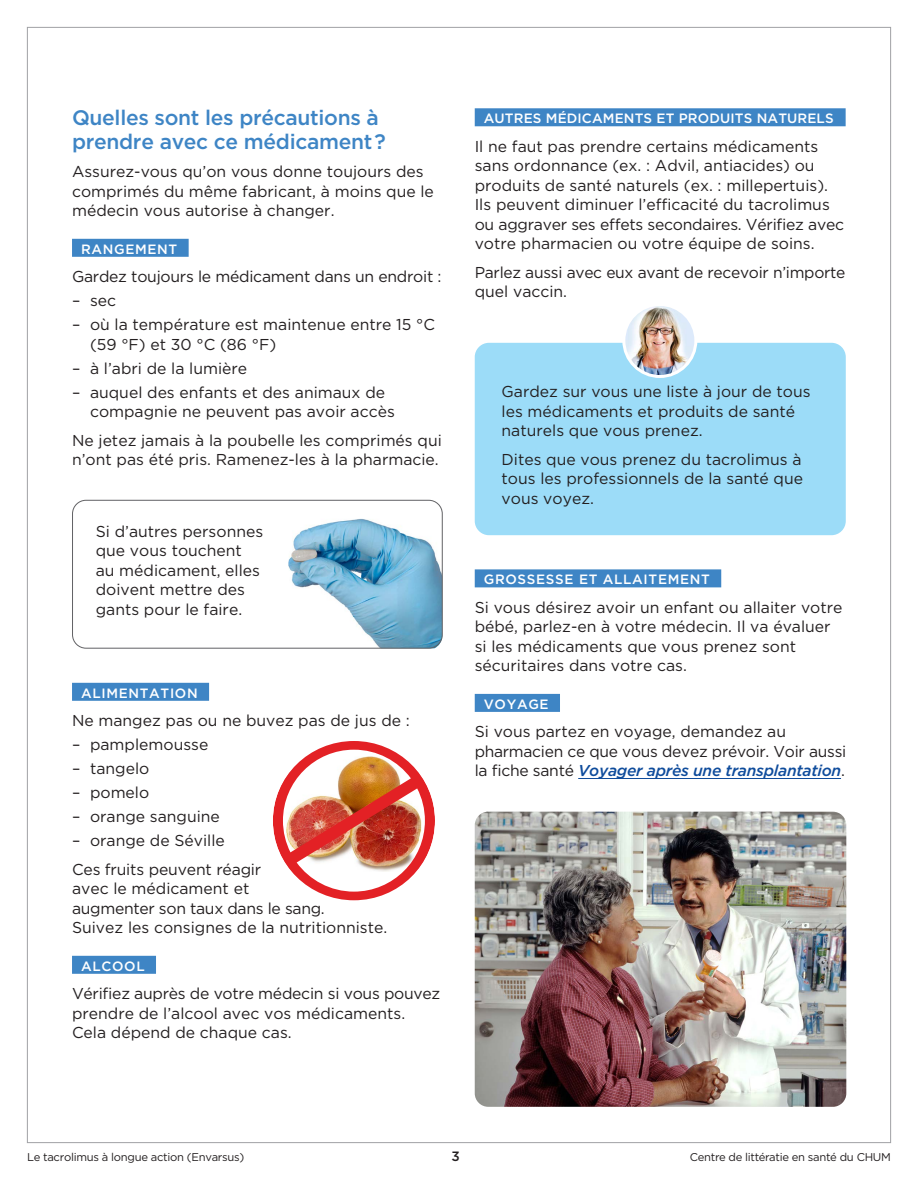
<style>
.page{position:relative;width:918px;height:1188px;background:#fff}
.page>*{position:absolute;margin:0;border:0;box-sizing:border-box;transform-origin:0 0}
.t1{font:500 21px/24px "Gotham";letter-spacing:-.015em;color:#3e85c5}
.t2{font:15.75px/19.5px "Gotham";color:#231f20}
.t3{font:500 13.5px "Gotham";letter-spacing:.05em;color:#fff}
.t4{font:500 13.5px "Gotham";letter-spacing:.01em;color:#fff}
.t5{font:500 13.5px "Gotham";color:#231f20}
.t6{font:11.25px "Gotham";letter-spacing:-.025em;color:#231f20}
.s1{font-weight:500;font-style:italic;color:#0f4c9c}
</style>
<div class="page">
<div style="left:475px;top:108px;width:371px;height:18px;background:#3e85c5"></div>
<div style="left:72px;top:239px;width:117px;height:18px;background:#3e85c5"></div>
<div style="left:72px;top:683px;width:137px;height:18px;background:#3e85c5"></div>
<div style="left:72px;top:956px;width:84px;height:18px;background:#3e85c5"></div>
<div style="left:476px;top:344px;width:369px;height:190px;background:#9cdcf8;border-radius:14px"></div>
<div style="left:475px;top:343px;width:371px;height:192px;border:2px solid #9cdcf8;border-radius:14px"></div>
<img style="left:626px;top:307px;width:70px;height:69px">
<div style="left:622px;top:303px;width:75px;height:75px;border:3px solid #fff;border-radius:50%"></div>
<img style="left:273px;top:741px;width:162px;height:159px">
<img style="left:288px;top:518px;width:153px;height:130px">
<div style="left:72px;top:500px;width:371px;height:149px;border:1px solid #616164;border-radius:14px"></div>
<img style="left:475px;top:812px;width:371px;height:295px">
<div style="left:475px;top:569px;width:246px;height:18px;background:#3e85c5"></div>
<div style="left:475px;top:694px;width:85px;height:18px;background:#3e85c5"></div>
<hr style="left:578px;top:778px;width:263px;height:1px;background:#0f4c9c">
<h1 class="t1" style="left:72px;top:105px;width:315px">Quelles sont les précautions à prendre avec ce médicament ?</h1>
<p class="t2" style="left:72px;top:162px;width:363px">Assurez-vous qu’on vous donne toujours des comprimés du même fabricant, à moins que le médecin vous autorise à changer.</p>
<p class="t3" style="left:81px;top:240px;width:98px">RANGEMENT</p>
<p class="t2" style="left:72px;top:267px;width:371px">Gardez toujours le médicament dans un endroit :</p>
<p class="t2" style="left:72px;top:291px;width:46px">– sec</p>
<p class="t2" style="left:90px;top:315px;width:347px;text-indent:-18px">– où la température est maintenue entre 15 °C (59 °F) et 30 °C (86 °F)</p>
<p class="t2" style="left:72px;top:358px;width:177px">– à l’abri de la lumière</p>
<p class="t2" style="left:90px;top:382px;width:306px;text-indent:-18px">– auquel des enfants et des animaux de compagnie ne peuvent pas avoir accès</p>
<p class="t2" style="left:72px;top:430px;width:371px">Ne jetez jamais à la poubelle les comprimés qui n’ont pas été pris. Ramenez-les à la pharmacie.</p>
<p class="t2" style="left:96px;top:521px;width:169px">Si d’autres personnes que vous touchent au médicament, elles doivent mettre des gants pour le faire.</p>
<p class="t3" style="left:81px;top:684px;width:118px">ALIMENTATION</p>
<p class="t2" style="left:72px;top:711px;width:339px">Ne mangez pas ou ne buvez pas de jus de :</p>
<p class="t2" style="left:72px;top:735px;width:138px">– pamplemousse</p>
<p class="t2" style="left:72px;top:759px;width:79px">– tangelo</p>
<p class="t2" style="left:72px;top:783px;width:79px">– pomelo</p>
<p class="t2" style="left:72px;top:807px;width:149px">– orange sanguine</p>
<p class="t2" style="left:72px;top:826px;width:191px;line-height:28.5px">– orange de Séville<br>Ces fruits peuvent réagir</p>
<p class="t2" style="left:72px;top:879px;width:317px">avec le médicament et<br>augmenter son taux dans le sang.<br>Suivez les consignes de la nutritionniste.</p>
<p class="t3" style="left:81px;top:957px;width:65px">ALCOOL</p>
<p class="t2" style="left:72px;top:984px;width:370px">Vérifiez auprès de votre médecin si vous pouvez prendre de l’alcool avec vos médicaments.<br>Cela dépend de chaque cas.</p>
<p class="t4" style="left:484px;top:110px;width:352px">AUTRES MÉDICAMENTS ET PRODUITS NATURELS</p>
<p class="t2" style="left:475px;top:136px;width:371px">Il ne faut pas prendre certains médicaments sans ordonnance (ex. : Advil, antiacides) ou produits de santé naturels (ex. : millepertuis).<br>Ils peuvent diminuer l’efficacité du tacrolimus ou aggraver ses effets secondaires. Vérifiez avec votre pharmacien ou votre équipe de soins.</p>
<p class="t2" style="left:475px;top:262px;width:372px">Parlez aussi avec eux avant de recevoir n’importe quel vaccin.</p>
<p class="t2" style="left:502px;top:381px;width:310px">Gardez sur vous une liste à jour de tous les médicaments et produits de santé naturels que vous prenez.</p>
<p class="t2" style="left:502px;top:449px;width:303px;text-align:justify">Dites que vous prenez du tacrolimus à tous les professionnels de la santé que vous voyez.</p>
<p class="t3" style="left:484px;top:571px;width:228px">GROSSESSE ET ALLAITEMENT</p>
<p class="t2" style="left:475px;top:597px;width:369px">Si vous désirez avoir un enfant ou allaiter votre bébé, parlez-en à votre médecin. Il va évaluer si les médicaments que vous prenez sont sécuritaires dans votre cas.</p>
<p class="t3" style="left:484px;top:695px;width:66px">VOYAGE</p>
<p class="t2" style="left:475px;top:722px;width:373px">Si vous partez en voyage, demandez au pharmacien ce que vous devez prévoir. Voir aussi la fiche santé <span class="s1">Voyager après une transplantation</span>.</p>
<p class="t6" style="left:27px;top:1150px;width:219px">Le tacrolimus à longue action (Envarsus)</p>
<p class="t5" style="left:451px;top:1147px;width:10px">3</p>
<p class="t6" style="left:690px;top:1150px;width:203px">Centre de littératie en santé du CHUM</p>
</div>
